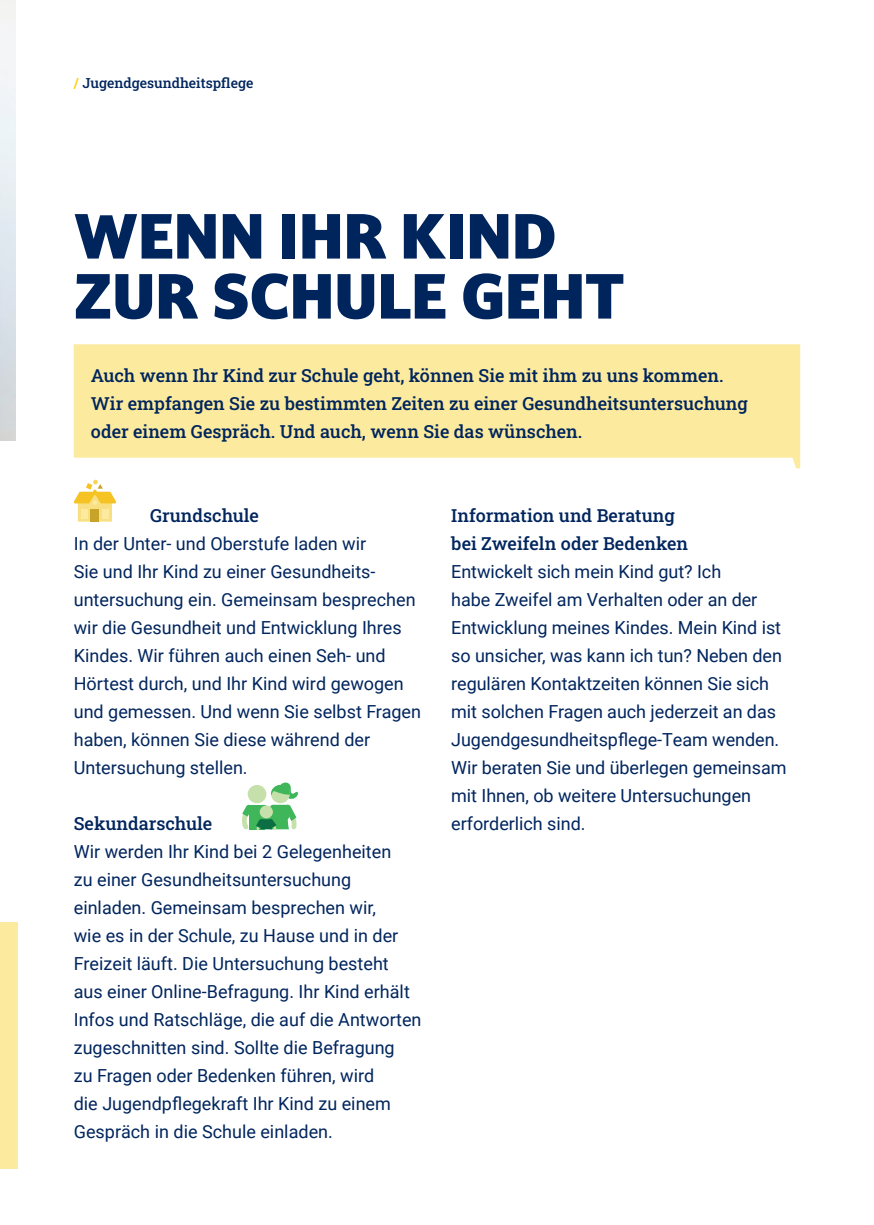
<style>
.page{position:relative;width:874px;height:1225px;background:#fff}
.page>*{position:absolute;margin:0;border:0;box-sizing:border-box;transform-origin:0 0}
.t1{font:900 60px/60px "Darkmode Darkmode Off";color:#00255d}
.t2{font:18px/28px "Roboto";color:#00255d}
.t3{font:500 18px/28px "Roboto Slab";color:#00255d}
.t4{font:500 14px "Roboto Slab";color:#00255d}
.s1{font-weight:700;color:#fece08}
</style>
<div class="page">
<div style="left:0;top:922px;width:17px;height:246px;background:#fcea9e"></div>
<svg style="left:242px;top:782px;width:56px;height:48px"></svg>
<div style="left:279px;top:811px;width:10px;height:9px;background:#3eb659;border-radius:50%"></div>
<svg style="left:73px;top:479px;width:43px;height:42px"></svg>
<div style="left:81px;top:509px;width:6px;height:10px;background:#fcea9e"></div>
<div style="left:102px;top:509px;width:6px;height:10px;background:#fcea9e"></div>
<div style="left:91px;top:509px;width:8px;height:12px;background:#c8a329"></div>
<svg style="left:74px;top:344px;width:725px;height:124px;background:#fceba6"></svg>
<p class="t4" style="left:74px;top:74px;width:181px"><span class="s1">/</span> Jugendgesundheitspflege</p>
<h1 class="t1" style="left:74px;top:205px;width:551px">WENN IHR KIND<br>ZUR SCHULE GEHT</h1>
<p class="t3" style="left:91px;top:361px;width:658px">Auch wenn Ihr Kind zur Schule geht, können Sie mit ihm zu uns kommen.<br>Wir empfangen Sie zu bestimmten Zeiten zu einer Gesundheitsuntersuchung oder einem Gespräch. Und auch, wenn Sie das wünschen.</p>
<p class="t3" style="left:150px;top:501px;width:110px">Grundschule</p>
<p class="t2" style="left:74px;top:529px;width:348px">In der Unter- und Oberstufe laden wir<br>Sie und Ihr Kind zu einer Gesundheits&shy;untersuchung ein. Gemeinsam besprechen wir die Gesundheit und Entwicklung Ihres Kindes. Wir führen auch einen Seh- und Hörtest durch, und Ihr Kind wird gewogen und gemessen. Und wenn Sie selbst Fragen haben, können Sie diese während der Untersuchung stellen.</p>
<p class="t3" style="left:74px;top:809px;width:140px">Sekundarschule</p>
<p class="t2" style="left:74px;top:837px;width:349px">Wir werden Ihr Kind bei 2 Gelegenheiten<br>zu einer Gesundheitsuntersuchung einladen. Gemeinsam besprechen wir,<br>wie es in der Schule, zu Hause und in der Freizeit läuft. Die Untersuchung besteht aus einer Online-Befragung. Ihr Kind erhält Infos und Ratschläge, die auf die Antworten zugeschnitten sind. Sollte die Befragung<br>zu Fragen oder Bedenken führen, wird<br>die Jugendpflegekraft Ihr Kind zu einem Gespräch in die Schule einladen.</p>
<p class="t3" style="left:451px;top:501px;width:238px">Information und Beratung bei Zweifeln oder Bedenken</p>
<p class="t2" style="left:451px;top:557px;width:337px">Entwickelt sich mein Kind gut? Ich<br>habe Zweifel am Verhalten oder an der Entwicklung meines Kindes. Mein Kind ist so unsicher, was kann ich tun? Neben den regulären Kontaktzeiten können Sie sich mit solchen Fragen auch jederzeit an das Jugendgesundheitspflege-Team wenden.<br>Wir beraten Sie und überlegen gemeinsam mit Ihnen, ob weitere Untersuchungen erforderlich sind.</p>
</div>
